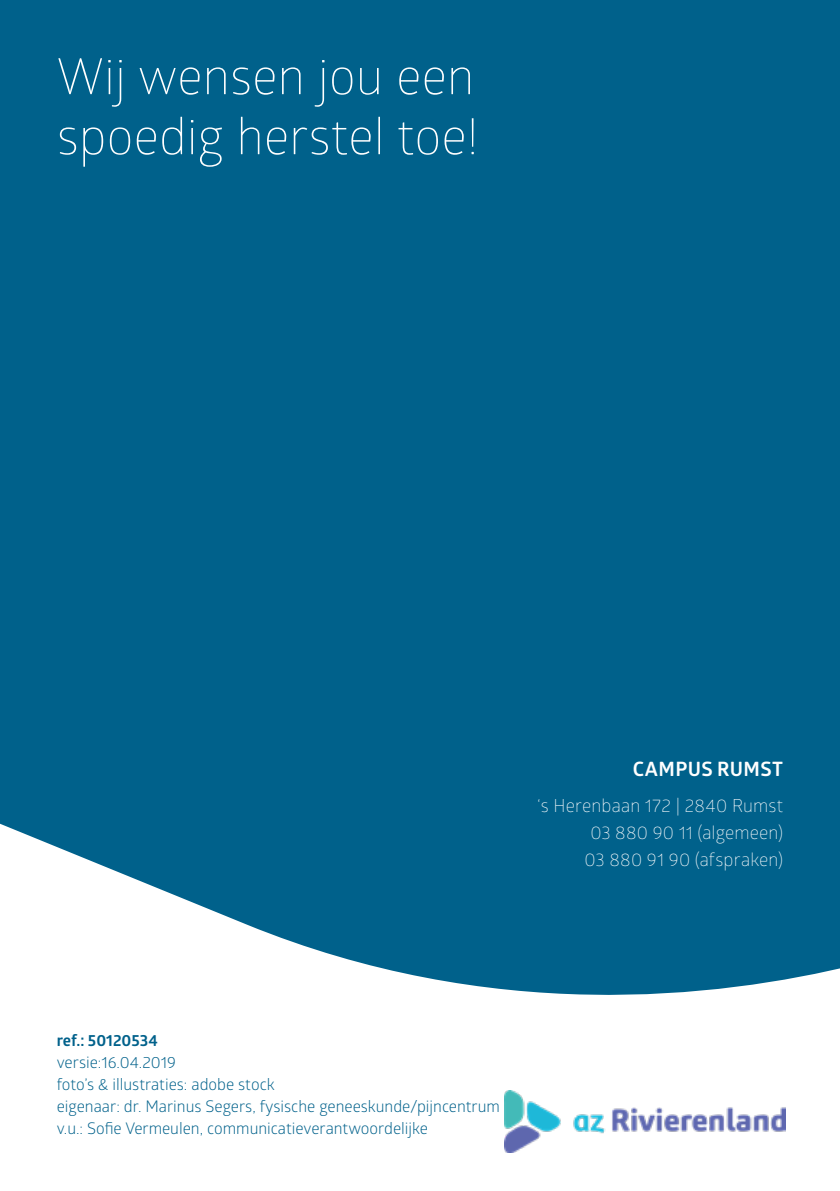
<style>
.page{position:relative;width:840px;height:1191px;background:#fff}
.page>*{position:absolute;margin:0;border:0;box-sizing:border-box;transform-origin:0 0}
.t1{font:300 50px/60px "Glober";color:#fff}
.t2{font:700 19.8px "Glober";letter-spacing:.015em;color:#fff}
.t3{font:300 18px/27px "Glober";letter-spacing:.01em;color:#fff;text-align:right}
.t4{font:16px/22px "Glober";color:#00618b}
.t5{font:700 16px "Glober";color:#00618b}
</style>
<div class="page">
<div style="left:0;top:0;width:839px;height:1191px;background:#00618b"></div>
<svg style="left:0;top:823px;width:839px;height:368px;fill:#fff"></svg>
<img style="left:504px;top:1090px;width:280px;height:62px">
<h1 class="t1" style="left:57px;top:44px;width:423px">Wij wensen jou een spoedig herstel toe!</h1>
<p class="t2" style="left:632px;top:754px;width:152px">CAMPUS RUMST</p>
<p class="t3" style="left:537px;top:791px;width:247px">‘s Herenbaan 172 | 2840 Rumst<br>03 880 90 11 (algemeen)<br>03 880 91 90 (afspraken)</p>
<p class="t5" style="left:57px;top:1029px;width:102px">ref.: 50120534</p>
<p class="t4" style="left:57px;top:1050px;width:444px">versie:16.04.2019<br>foto’s &amp; illustraties: adobe stock<br>eigenaar: dr. Marinus Segers, fysische geneeskunde/pijncentrum v.u.: Sofie Vermeulen, communicatieverantwoordelijke</p>
</div>
